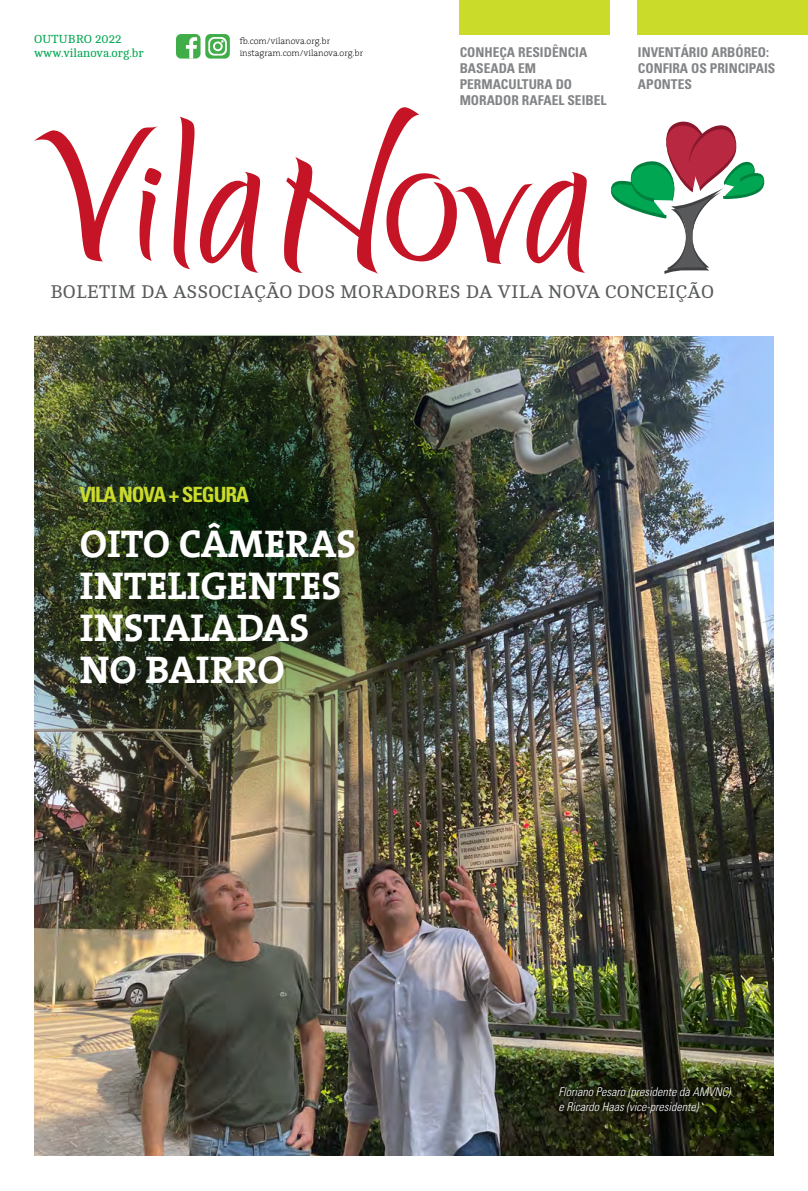
<style>
.page{position:relative;width:808px;height:1191px;background:#fff}
.page>*{position:absolute;margin:0;border:0;box-sizing:border-box;transform-origin:0 0}
.t1{font:700 39px/42px "The Serif";color:#fff}
.t2{font:700 condensed 21px "Univers";letter-spacing:-.05em;color:#cbdb2a}
.t3{font:18.9px "Cambo";letter-spacing:.01em;color:#595b5d}
.t4{font:700 condensed 13.5px/16.2px "Univers";color:#828486}
.t5{font:italic 300 condensed 12px/14.4px "Univers";color:#fff}
.t6{font:12px/14.4px "Cambo";color:#00a651}
.t7{font:200 9px/12px "The Serif";color:#000}
</style>
<div class="page">
<img style="left:34px;top:336px;width:740px;height:819px">
<img style="left:34px;top:335px;width:491px;height:488px">
<div style="left:460px;top:0;width:150px;height:34px;background:#cbdb2a"></div>
<div style="left:638px;top:0;width:170px;height:34px;background:#cbdb2a"></div>
<svg style="left:610px;top:121px;width:155px;height:153px"></svg>
<svg style="left:34px;top:126px;width:127px;height:135px"></svg>
<svg style="left:174px;top:117px;width:86px;height:156px"></svg>
<svg style="left:284px;top:107px;width:303px;height:167px"></svg>
<svg style="left:176px;top:34px;width:24px;height:25px"></svg>
<div style="left:205px;top:34px;width:25px;height:25px;background:#41ad49;border-radius:5px"></div>
<svg style="left:208px;top:37px;width:19px;height:19px"></svg>
<div style="left:555px;top:1083px;width:180px;height:33px;background:#000;opacity:.8"></div>
<p class="t6" style="left:34px;top:32px;width:111px">OUTUBRO 2022 www.vilanova.org.br</p>
<p class="t4" style="left:460px;top:44px;width:148px">CONHEÇA RESIDÊNCIA<br>BASEADA EM<br>PERMACULTURA DO<br>MORADOR RAFAEL SEIBEL</p>
<p class="t4" style="left:638px;top:44px;width:139px">INVENTÁRIO ARBÓREO:<br>CONFIRA OS PRINCIPAIS<br>APONTES</p>
<p class="t7" style="left:240px;top:35px;width:125px">fb.com/vilanova.org.br instagram.com/vilanova.org.br</p>
<h3 class="t3" style="left:50px;top:281px;width:665px">BOLETIM DA ASSOCIAÇÃO DOS MORADORES DA VILA NOVA CONCEIÇÃO</h3>
<h2 class="t2" style="left:80px;top:481px;width:171px">VILA NOVA + SEGURA</h2>
<h1 class="t1" style="left:80px;top:521px;width:278px">OITO CÂMERAS<br>INTELIGENTES<br>INSTALADAS<br>NO BAIRRO</h1>
<p class="t5" style="left:559px;top:1084px;width:173px">Floriano Pesaro (presidente da AMVNC) e Ricardo Haas (vice-presidente)</p>
</div>
